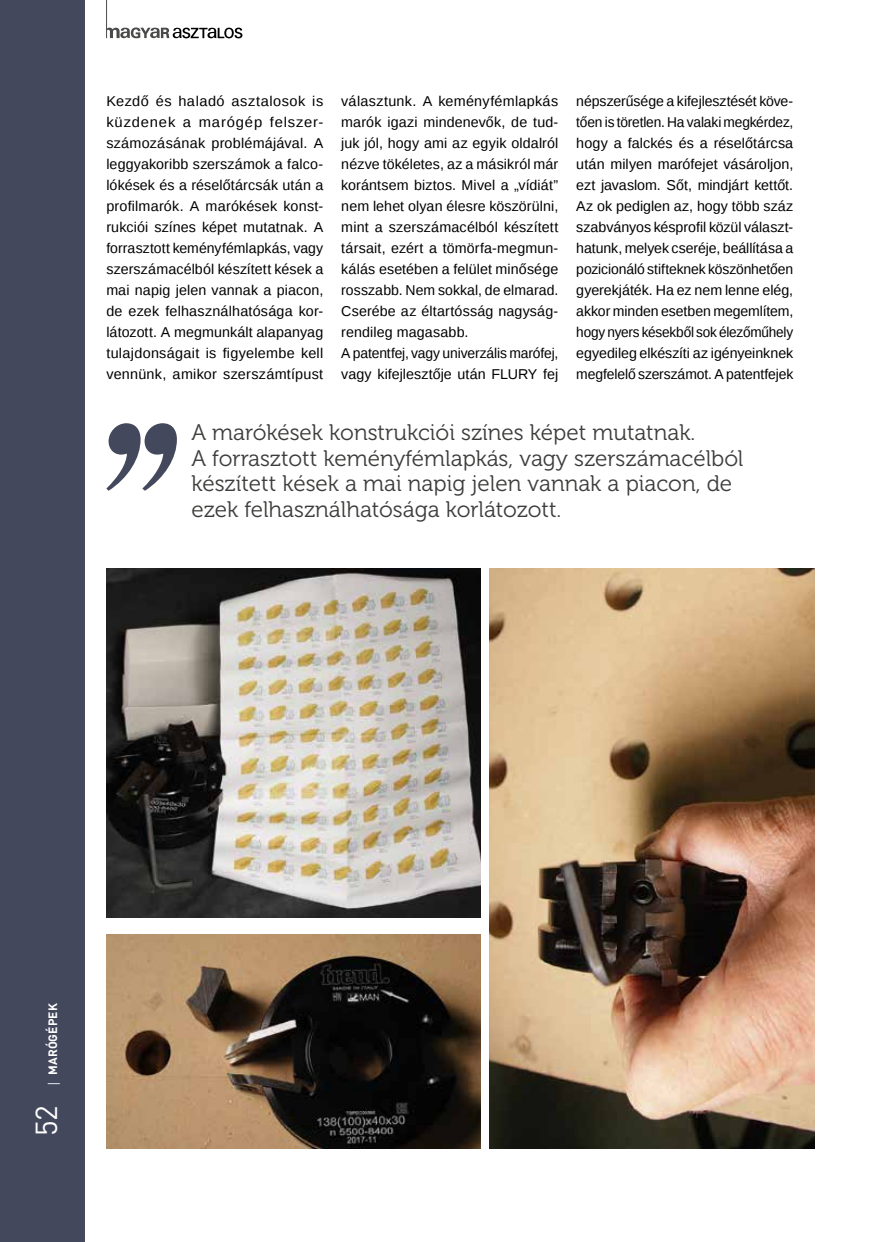
<style>
.page{position:relative;width:872px;height:1242px;background:#fff}
.page>*{position:absolute;margin:0;border:0;box-sizing:border-box;transform-origin:0 0}
.t1{font:30px "DIN Pro";color:#fff}
.t2{font:22.5px/25.5px "Museo 300";color:#3c3c3b}
.t3{font:14.25px/21px "Liberation Sans";letter-spacing:.01em;color:#000;text-align:justify}
.t4{font:700 12px "DIN Pro";letter-spacing:.01em;color:#fff}
.s1{font-family:"Open Sans";font-weight:400}
</style>
<div class="page">
<div style="left:0;top:0;width:85px;height:1242px;background:#44485c"></div>
<svg style="left:107px;top:27px;width:135px;height:11px"></svg>
<hr style="left:106px;top:0;width:1px;height:38px;background:#4a4a49">
<img style="left:106px;top:568px;width:374px;height:349px">
<img style="left:106px;top:935px;width:374px;height:213px">
<img style="left:489px;top:568px;width:325px;height:580px">
<svg style="left:106px;top:423px;width:71px;height:68px"></svg>
<p class="t3" style="left:106px;top:91px;width:218px">Kezdő és haladó asztalosok is küzdenek a marógép felszer&shy;számozásának problémájával. A leggyakoribb szerszámok a falco&shy;lókések és a réselőtárcsák után a profilmarók. A marókések konst&shy;rukciói színes képet mutatnak. A forrasztott keményfémlapkás, vagy szerszámacélból készített kések a mai napig jelen vannak a piacon, de ezek felhasználhatósága kor&shy;látozott. A megmunkált alapanyag tulajdonságait is figyelembe kell vennünk, amikor szerszámtípust</p>
<p class="t3" style="left:341px;top:91px;width:218px;text-align:left">választunk. A keményfémlapkás marók igazi mindenevők, de tud&shy;juk jól, hogy ami az egyik oldalról nézve tökéletes, az a másikról már korántsem biztos. Mivel a „vídiát” nem lehet olyan élesre köszörülni, mint a szerszámacélból készített társait, ezért a tömörfa-megmun&shy;kálás esetében a felület minősége rosszabb. Nem sokkal, de elmarad.<br>Cserébe az éltartósság nagyság&shy;rendileg magasabb.<br>A patentfej, vagy univerzális marófej, vagy kifejlesztője után FLURY fej</p>
<p class="t3" style="left:576px;top:91px;width:218px">népszerűsége a kifejlesztését köve&shy;tően is töretlen. Ha valaki megkérdez, hogy a falckés és a réselőtárcsa után milyen marófejet vásároljon, ezt javaslom. Sőt, mindjárt kettőt.<br>Az ok pediglen az, hogy több száz szabványos késprofil közül választ&shy;hatunk, melyek cseréje, beállítása a pozicionáló stifteknek köszönhetően gyerekjáték. Ha ez nem lenne elég, akkor minden esetben megemlítem, hogy nyers késekből sok élezőműhely egyedileg elkészíti az igényeinknek megfelelő szerszámot. A patentfejek</p>
<h2 class="t2" style="left:191px;top:420px;width:553px">A marókések konstrukciói színes képet mutatnak.<br>A forrasztott keményfémlapkás, vagy szerszámacélból készített kések a mai napig jelen vannak a piacon, de ezek felhasználhatósága korlátozott.</h2>
<p class="t4" style="left:45px;top:1087px;width:86px;rotate:-90deg"><span class="s1">|</span> MARÓGÉPEK</p>
<h1 class="t1" style="left:26px;top:1136px;width:33px;rotate:-90deg">52</h1>
</div>
